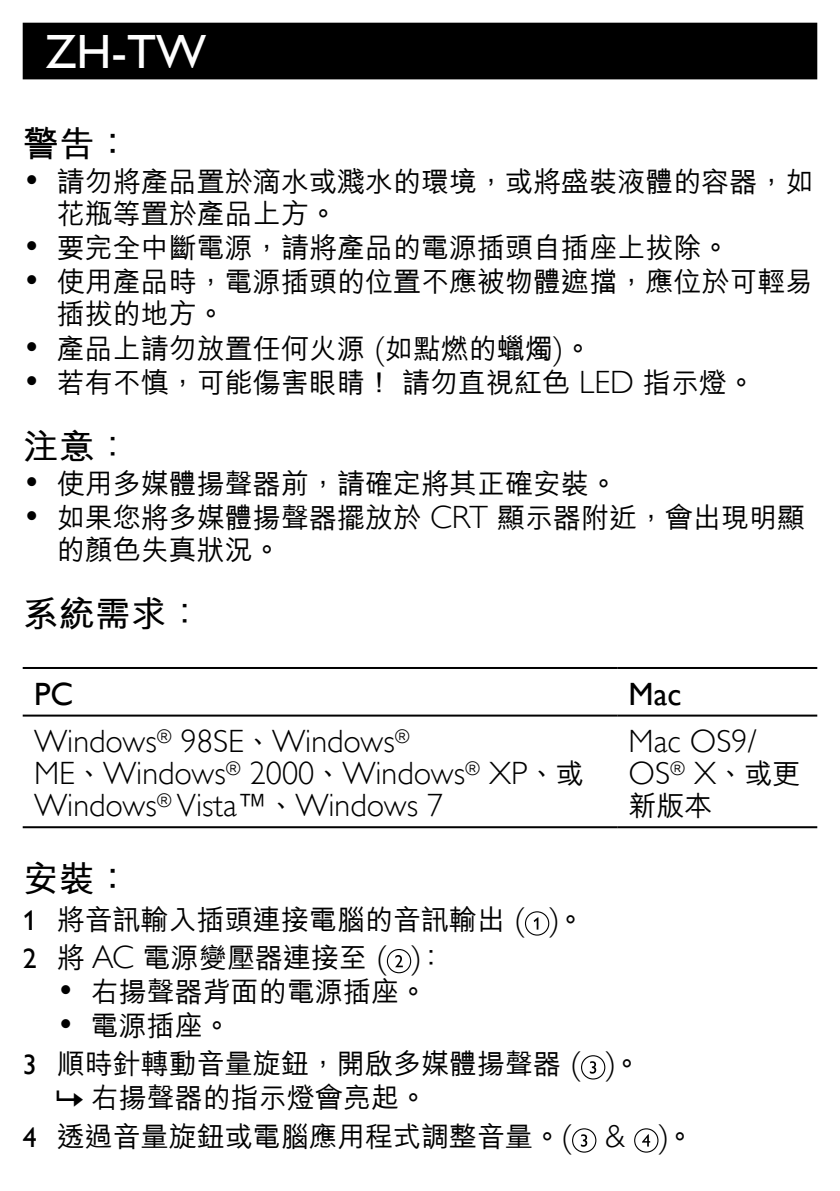
<style>
.page{position:relative;width:840px;height:1191px;background:#fff}
.page>*{position:absolute;margin:0;border:0;box-sizing:border-box;transform-origin:0 0}
.Language{font:48px "Gill Sans Alt One WGL";color:#fff}
.Body_Text副本_2{font:700 36px "M Hei B5";color:#000}
.Body_Text{font:32.4px/32px "Gill Sans Alt One WGL Light";color:#000}
.Body_Text-2{font:32.4px "Gill Sans Alt One WGL";color:#000}
.Body_Text-3{font:500 28px/32px "M Hei B5";color:#000}
.s1{font-family:"Gill Sans Alt One WGL Light";font-weight:400;font-size:36px}
.s2{font-family:"Gill Sans Alt One WGL Light";font-weight:400;font-size:32.4px}
.s3{font-weight:500}
.s4{font-family:"M Hei B5";font-weight:500;font-size:28px}
.s5{font-family:"Gill Sans Alt One WGL";font-weight:400}
</style>
<div class="page">
<div style="left:23px;top:23px;width:793px;height:56px;background:#000"></div>
<hr style="left:23px;top:667px;width:594px;height:2px;background:#000">
<hr style="left:617px;top:667px;width:199px;height:2px;background:#000">
<hr style="left:23px;top:714px;width:594px;height:2px;background:#000">
<hr style="left:617px;top:714px;width:199px;height:2px;background:#000">
<hr style="left:23px;top:826px;width:594px;height:2px;background:#000">
<hr style="left:617px;top:826px;width:199px;height:2px;background:#000">
<svg style="left:524px;top:911px;width:25px;height:24px"></svg>
<svg style="left:386px;top:949px;width:25px;height:24px"></svg>
<svg style="left:581px;top:1055px;width:24px;height:24px"></svg>
<svg style="left:572px;top:1128px;width:24px;height:24px"></svg>
<svg style="left:634px;top:1128px;width:24px;height:24px"></svg>
<p class="Language" style="left:45px;top:19px;width:162px">ZH-TW</p>
<p class="Body_Text副本_2" style="left:23px;top:126px;width:109px">警告：</p>
<p class="Body_Text-3" style="left:57px;top:166px;width:758px;text-indent:-34px"><span class="s1">•</span> 請勿將產品置於滴水或濺水的環境，或將盛裝液體的容器，如花瓶等置於產品上方。</p>
<p class="Body_Text-3" style="left:23px;top:232px;width:708px"><span class="s1">•</span> 要完全中斷電源，請將產品的電源插頭自插座上拔除。</p>
<p class="Body_Text-3" style="left:57px;top:267px;width:758px;text-indent:-34px"><span class="s1">•</span> 使用產品時，電源插頭的位置不應被物體遮擋，應位於可輕易插拔的地方。</p>
<p class="Body_Text-3" style="left:23px;top:333px;width:570px"><span class="s1">•</span> 產品上請勿放置任何火源 <span class="s2">(</span>如點燃的蠟燭<span class="s2">)</span>。</p>
<p class="Body_Text-3" style="left:23px;top:367px;width:733px"><span class="s1">•</span> 若有不慎，可能傷害眼睛！請勿直視紅色 <span class="s2">LED</span> 指示燈。</p>
<p class="Body_Text副本_2" style="left:23px;top:428px;width:109px">注意<span class="s3">：</span></p>
<p class="Body_Text-3" style="left:23px;top:468px;width:596px"><span class="s1">•</span> 使用多媒體揚聲器前，請確定將其正確安裝。</p>
<p class="Body_Text-3" style="left:57px;top:502px;width:749px;text-indent:-34px"><span class="s1">•</span> 如果您將多媒體揚聲器擺放於 <span class="s2">CRT</span> 顯示器附近，會出現明顯的顏色失真狀況。</p>
<p class="Body_Text副本_2" style="left:23px;top:595px;width:181px">系統需求<span class="s3">：</span></p>
<p class="Body_Text-2" style="left:34px;top:671px;width:41px">PC</p>
<p class="Body_Text-2" style="left:628px;top:671px;width:55px">Mac</p>
<p class="Body_Text" style="left:34px;top:725px;width:551px">Windows<sup>®</sup> 98SE<span class="s4">、</span>Windows<sup>®<br></sup>ME<span class="s4">、</span>Windows<sup>®</sup> 2000<span class="s4">、</span>Windows<sup>®</sup> XP<span class="s4">、或<br></span>Windows<sup>®</sup> Vista™<span class="s4">、</span>Windows 7</p>
<p class="Body_Text" style="left:628px;top:725px;width:173px">Mac OS9/<br>OS<sup>®</sup> X<span class="s4">、或更</span></p>
<p class="Body_Text-3" style="left:628px;top:790px;width:85px">新版本</p>
<p class="Body_Text副本_2" style="left:23px;top:860px;width:109px">安裝：</p>
<p class="Body_Text-3" style="left:23px;top:904px;width:563px"><span class="s5">1</span> 將音訊輸入插頭連接電腦的音訊輸出 <span class="s2">( )</span>。</p>
<p class="Body_Text-3" style="left:23px;top:942px;width:424px"><span class="s5">2</span> 將 <span class="s2">AC</span> 電源變壓器連接至 <span class="s2">( )</span>：</p>
<p class="Body_Text-3" style="left:57px;top:976px;width:372px"><span class="s1">•</span> 右揚聲器背面的電源插座。</p>
<p class="Body_Text-3" style="left:57px;top:1010px;width:176px"><span class="s1">•</span> 電源插座。</p>
<p class="Body_Text-3" style="left:23px;top:1048px;width:619px"><span class="s5">3</span> 順時針轉動音量旋鈕，開啟多媒體揚聲器 <span class="s2">( )</span>。</p>
<p class="Body_Text-3" style="left:91px;top:1082px;width:337px">右揚聲器的指示燈會亮起。</p>
<p class="Body_Text-3" style="left:23px;top:1121px;width:672px"><span class="s5">4</span> 透過音量旋鈕或電腦應用程式調整音量。<span class="s2">( &amp; )</span>。</p>
</div>
